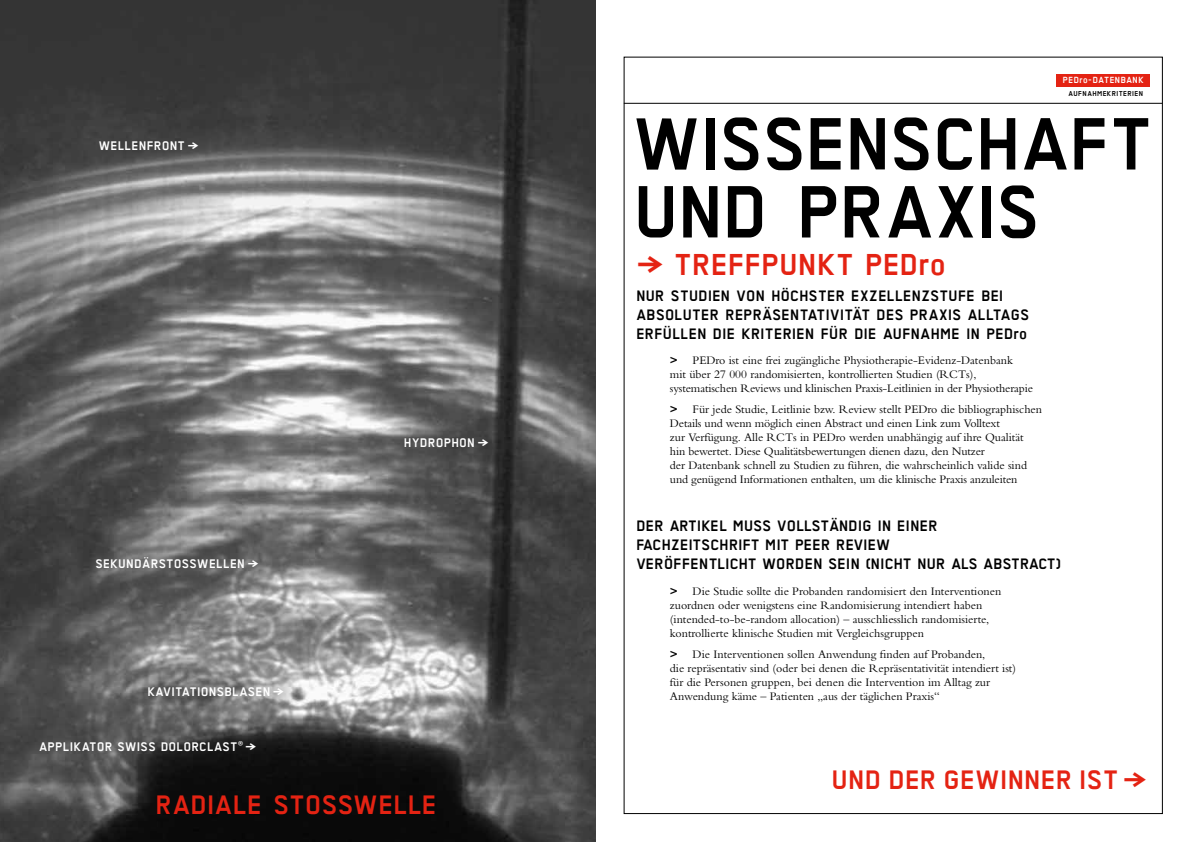
<style>
.page{position:relative;width:1191px;height:842px;background:#fff}
.page>*{position:absolute;margin:0;border:0;box-sizing:border-box;transform-origin:0 0}
.t1{font:700 83px/68px "TRANS";letter-spacing:-.015em;color:#000}
.t2{font:700 34px "TRANS";letter-spacing:-.005em;color:#e42313}
.t3{font:700 30px "TRANS";letter-spacing:-.005em;color:#e42313}
.t4{font:700 17px/19px "TRANS";color:#000}
.t5{font:700 14px "TRANS";letter-spacing:.015em;color:#fff}
.t6{font:12px/14px "Bembo MT Pro";color:#000}
.t7{font:700 10px "TRANS";letter-spacing:.02em;color:#fff}
.t8{font:700 8px "TRANS";letter-spacing:.03em;color:#000}
.s1{font-weight:800}
</style>
<div class="page">
<img style="left:0;top:0;width:595px;height:842px">
<hr style="left:624px;top:103px;width:538px;height:1px;background:#000">
<div style="left:1056px;top:74px;width:93px;height:12px;background:#e42313"></div>
<p class="t5" style="left:99px;top:138px;width:101px">WELLENFRONT }</p>
<p class="t5" style="left:96px;top:557px;width:164px">SEKUNDÄRSTOSSWELLEN }</p>
<p class="t5" style="left:148px;top:684px;width:138px">KAVITATIONSBLASEN }</p>
<p class="t5" style="left:40px;top:739px;width:219px">APPLIKATOR SWISS DOLORCLAST<sup>®</sup> }</p>
<p class="t5" style="left:404px;top:435px;width:86px">HYDROPHON }</p>
<h3 class="t3" style="left:157px;top:789px;width:283px">RADIALE STOSSWELLE</h3>
<p class="t7" style="left:1063px;top:75px;width:82px">PEDro-DATENBANK</p>
<p class="t8" style="left:1069px;top:89px;width:76px">AUFNAHMEKRITERIEN</p>
<h1 class="t1" style="left:637px;top:109px;width:520px">WISSENSCHAFT<br>UND PRAXIS</h1>
<h2 class="t2" style="left:637px;top:246px;width:311px">} TREFFPUNKT PEDro</h2>
<h3 class="t4" style="left:637px;top:286px;width:394px">NUR STUDIEN VON HÖCHSTER EXZELLENZSTUFE BEI<br>ABSOLUTER REPRÄSENTATIVITÄT DES PRAXIS ALLTAGS<br>ERFÜLLEN DIE KRITERIEN FÜR DIE AUFNAHME IN PEDro</h3>
<p class="t6" style="left:670px;top:353px;width:364px"><span class="s1">&gt;</span> PEDro ist eine frei zugängliche Physiotherapie-Evidenz-Datenbank<br>mit über 27 000 randomisierten, kontrollierten Studien (RCTs), systematischen Reviews und klinischen Praxis-Leitlinien in der Physiotherapie</p>
<p class="t6" style="left:670px;top:402px;width:374px"><span class="s1">&gt;</span> Für jede Studie, Leitlinie bzw. Review stellt PEDro die bibliographischen Details und wenn möglich einen Abstract und einen Link zum Volltext<br>zur Verfügung. Alle RCTs in PEDro werden unabhängig auf ihre Qualität<br>hin bewertet. Diese Qualitätsbewertungen dienen dazu, den Nutzer<br>der Datenbank schnell zu Studien zu führen, die wahrscheinlich valide sind und genügend Informationen enthalten, um die klinische Praxis anzuleiten</p>
<h3 class="t4" style="left:637px;top:516px;width:426px">DER ARTIKEL MUSS VOLLSTÄNDIG IN EINER<br>FACHZEITSCHRIFT MIT PEER REVIEW<br>VERÖFFENTLICHT WORDEN SEIN (NICHT NUR ALS ABSTRACT)</h3>
<p class="t6" style="left:670px;top:584px;width:333px"><span class="s1">&gt;</span> Die Studie sollte die Probanden randomisiert den Interventionen zuordnen oder wenigstens eine Randomisierung intendiert haben (intended-to-be-random allocation) – ausschliesslich randomisierte, kontrollierte klinische Studien mit Vergleichsgruppen</p>
<p class="t6" style="left:670px;top:647px;width:348px"><span class="s1">&gt;</span> Die Interventionen sollen Anwendung finden auf Probanden,<br>die repräsentativ sind (oder bei denen die Repräsentativität intendiert ist) für die Personen gruppen, bei denen die Intervention im Alltag zur Anwendung käme – Patienten „aus der täglichen Praxis“</p>
<h3 class="t3" style="left:833px;top:764px;width:316px">UND DER GEWINNER IST}</h3>
</div>
